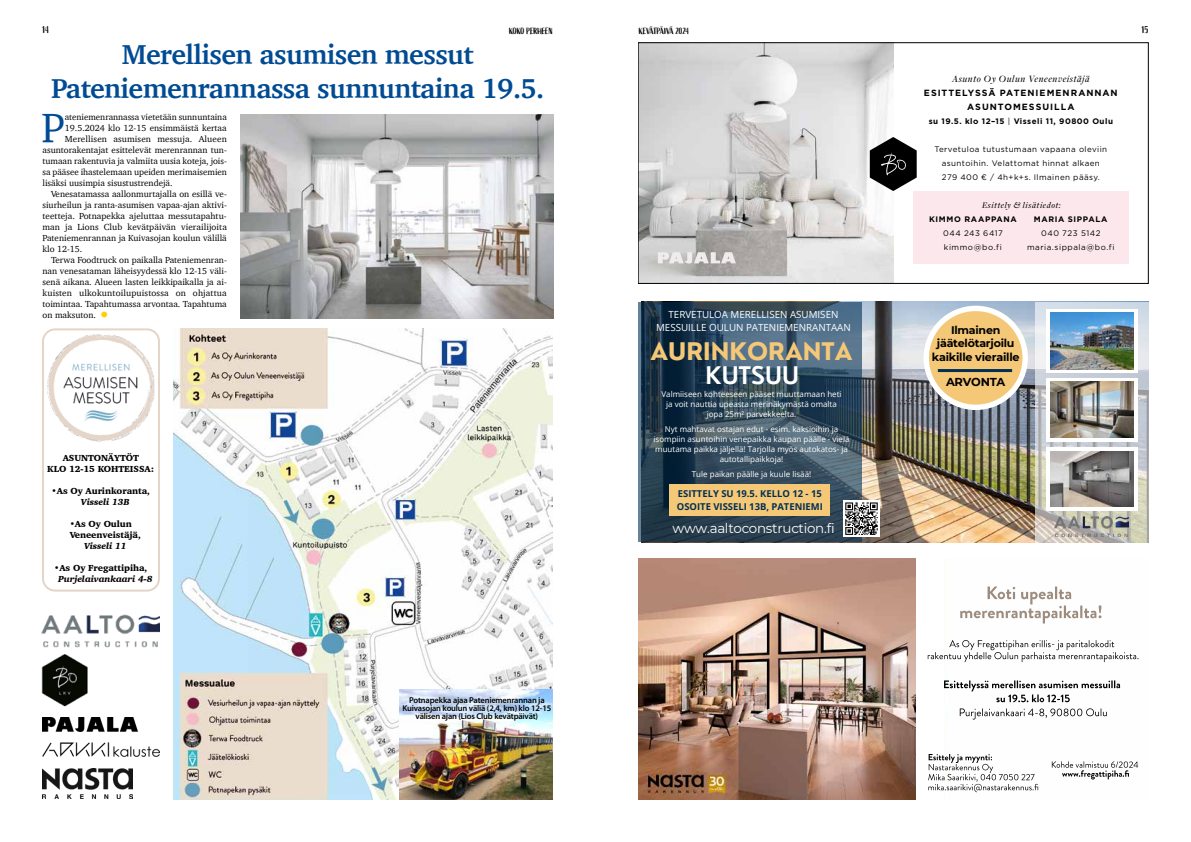
<style>
.page{position:relative;width:1191px;height:842px;background:#fff}
.page>*{position:absolute;margin:0;border:0;box-sizing:border-box;transform-origin:0 0}
.t1{font:41.8px "Charter";color:#004b93}
.t2{font:700 28px/33.6px "Charter";letter-spacing:-.02em;color:#004b93;text-align:center}
.t3{font:700 23.7px "Nourd";color:#f4c877}
.t4{font:600 23.7px "Nourd";color:#fff}
.t5{font:20px "Charter";color:#ffd000}
.t6{font:13.4px "Montserrat";letter-spacing:-.02em;color:#fff}
.t7{font:700 11.5px "Montserrat";letter-spacing:-.02em;color:#000}
.t8{font:700 11.2px "Montserrat";letter-spacing:-.02em;color:#000}
.t9{font:700 11.1px "Montserrat";letter-spacing:-.02em;color:#000}
.t10{font:italic 500 10px "Freight Disp Pro";letter-spacing:.06em;color:#000}
.t11{font:10px "Active";color:#000}
.t12{font:9.8px/13.5px "Open Sans";color:#fff;text-align:center}
.t13{font:700 9.4px/12.7px "Open Sans";color:#012f54}
.t14{font:9px "Charter";color:#000}
.t15{font:900 9px/11px "Charter";letter-spacing:-.01em;color:#000;text-align:center}
.t16{font:700 9px/14px "Gotham";letter-spacing:.11em;color:#000;text-align:center}
.t17{font:italic 900 9px "Charter";letter-spacing:-.01em;color:#000}
.t18{font:9px "Active";letter-spacing:-.02em;color:#000}
.t19{font:italic 500 9px "Freight Disp Pro";letter-spacing:.07em;color:#000}
.t20{font:600 8.5px/8px "Myriad Pro";letter-spacing:-.02em;color:#000;text-align:center}
.t21{font:8px/10px "Open Sans";color:#fff;text-align:center}
.t22{font:8px/14px "Gotham";letter-spacing:.05em;color:#000;text-align:center}
.t23{font:700 8px "Gotham";letter-spacing:.06em;color:#000}
.t24{font:700 8px "Gotham";letter-spacing:.08em;color:#000}
.t25{font:8px/14px "Gotham";letter-spacing:.07em;color:#000}
.s1{font-weight:400}
</style>
<div class="page">
<div style="left:913px;top:191px;width:215px;height:73px;background:#fce7ed"></div>
<img style="left:640px;top:45px;width:253px;height:237px">
<svg style="left:869px;top:137px;width:47px;height:54px"></svg>
<svg style="left:658px;top:252px;width:78px;height:12px"></svg>
<div style="left:638px;top:43px;width:510px;height:241px;border:1px solid #000"></div>
<img style="left:641px;top:302px;width:393px;height:241px">
<svg style="left:1034px;top:302px;width:114px;height:241px;background:#cccecc"></svg>
<img style="left:1054px;top:517px;width:74px;height:19px">
<div style="left:1046px;top:309px;width:91px;height:64px;background:linear-gradient(to right,#fff,#fff)"></div>
<img style="left:1050px;top:313px;width:83px;height:57px">
<div style="left:1046px;top:378px;width:91px;height:64px;background:linear-gradient(to right,#fff,#fff)"></div>
<img style="left:1050px;top:382px;width:83px;height:55px">
<svg style="left:638px;top:302px;width:223px;height:240px;background:#314a5d"></svg>
<div style="left:843px;top:500px;width:37px;height:37px;background:#fff"></div>
<svg style="left:845px;top:502px;width:33px;height:33px"></svg>
<div style="left:1046px;top:447px;width:91px;height:63px;background:#fff"></div>
<img style="left:1050px;top:451px;width:83px;height:56px">
<div style="left:669px;top:484px;width:161px;height:32px;background:#f4c877"></div>
<div style="left:923px;top:306px;width:105px;height:104px;background:#fff;border-radius:52px"></div>
<div style="left:929px;top:311px;width:93px;height:94px;background:#f4c877;border-radius:47px"></div>
<hr style="left:937px;top:369px;width:75px;height:3px;background:#012f54">
<img style="left:638px;top:559px;width:501px;height:241px">
<img style="left:916px;top:559px;width:27px;height:241px">
<img style="left:174px;top:328px;width:379px;height:471px">
<img style="left:400px;top:690px;width:153px;height:109px">
<img style="left:241px;top:115px;width:312px;height:204px">
<img style="left:43px;top:742px;width:116px;height:15px">
<img style="left:41px;top:654px;width:47px;height:53px">
<img style="left:43px;top:718px;width:94px;height:13px">
<img style="left:45px;top:331px;width:112px;height:111px">
<img style="left:43px;top:768px;width:89px;height:31px">
<div style="left:42px;top:328px;width:118px;height:264px;border:2px solid #e5d5c9;border-radius:12px"></div>
<img style="left:41px;top:614px;width:118px;height:34px">
<p class="t11" style="left:43px;top:24px;width:8px">14</p>
<p class="t18" style="left:509px;top:26px;width:45px">KOKO PERHEEN</p>
<p class="t18" style="left:639px;top:26px;width:52px">KEVÄTPÄIVÄ 2024</p>
<p class="t11" style="left:1141px;top:24px;width:8px">15</p>
<h2 class="t2" style="left:51px;top:37px;width:495px">Merellisen asumisen messut<br>Pateniemenrannassa sunnuntaina 19.5.</h2>
<h1 class="t1" style="left:41px;top:91px;width:25px">P</h1>
<p class="t14" style="left:65px;top:109px;width:163px">ateniemenrannassa vietetään sunnuntaina</p>
<p class="t14" style="left:65px;top:120px;width:163px">19.5.2024 klo 12-15 ensimmäistä kertaa</p>
<p class="t14" style="left:65px;top:131px;width:164px">Merellisen asumisen messuja. Alueen</p>
<p class="t14" style="left:43px;top:142px;width:186px">asuntorakentajat esittelevät merenrannan tun-</p>
<p class="t14" style="left:43px;top:153px;width:186px">tumaan rakentuvia ja valmiita uusia koteja, jois-</p>
<p class="t14" style="left:43px;top:164px;width:186px">sa pääsee ihastelemaan upeiden merimaisemien</p>
<p class="t14" style="left:43px;top:175px;width:132px">lisäksi uusimpia sisustustrendejä.</p>
<p class="t14" style="left:51px;top:186px;width:177px">Venesatamassa aallonmurtajalla on esillä ve-</p>
<p class="t14" style="left:43px;top:197px;width:186px">siurheilun ja ranta-asumisen vapaa-ajan aktivi-</p>
<p class="t14" style="left:43px;top:208px;width:186px">teetteja. Potnapekka ajeluttaa messutapahtu-</p>
<p class="t14" style="left:43px;top:219px;width:186px">man ja Lions Club kevätpäivän vierailijoita</p>
<p class="t14" style="left:43px;top:230px;width:186px">Pateniemenrannan ja Kuivasojan koulun välillä</p>
<p class="t14" style="left:43px;top:241px;width:41px">klo 12-15.</p>
<p class="t14" style="left:51px;top:252px;width:177px">Terwa Foodtruck on paikalla Pateniemenran-</p>
<p class="t14" style="left:43px;top:263px;width:186px">nan venesataman läheisyydessä klo 12-15 väli-</p>
<p class="t14" style="left:43px;top:274px;width:186px">senä aikana. Alueen lasten leikkipaikalla ja ai-</p>
<p class="t14" style="left:43px;top:285px;width:186px">kuisten ulkokuntoilupuistossa on ohjattua</p>
<p class="t14" style="left:43px;top:296px;width:186px">toimintaa. Tapahtumassa arvontaa. Tapahtuma</p>
<p class="t14" style="left:43px;top:307px;width:55px">on maksuton.</p>
<h3 class="t5" style="left:98px;top:297px;width:13px">•</h3>
<p class="t15" style="left:47px;top:452px;width:109px">ASUNTONÄYTÖT<br>KLO 12-15 KOHTEISSA:</p>
<p class="t15" style="left:52px;top:485px;width:100px">•As Oy Aurinkoranta,</p>
<p class="t17" style="left:81px;top:496px;width:50px">Visseli 13B</p>
<p class="t15" style="left:70px;top:518px;width:73px;text-align:left">•As Oy Oulun<br>Veneenveistäjä,</p>
<p class="t17" style="left:84px;top:540px;width:44px">Visseli 11</p>
<p class="t15" style="left:54px;top:562px;width:95px">•As Oy Fregattipiha,</p>
<p class="t17" style="left:58px;top:573px;width:96px">Purjelaivankaari 4-8</p>
<p class="t20" style="left:402px;top:695px;width:150px">Potnapekka ajaa Pateniemenrannan ja<br>Kuivasojan koulun väliä (2,4, km) klo 12-15 välisen ajan (Lios Club kevätpäivät)</p>
<p class="t12" style="left:656px;top:307px;width:196px">TERVETULOA MERELLISEN ASUMISEN<br>MESSUILLE OULUN PATENIEMENRANTAAN</p>
<h3 class="t3" style="left:650px;top:337px;width:203px">AURINKORANTA</h3>
<h3 class="t4" style="left:705px;top:361px;width:95px">KUTSUU</h3>
<p class="t21" style="left:661px;top:389px;width:181px">Valmiiseen kohteeseen pääset muuttamaan heti ja voit nauttia upeasta merinäkymästä omalta jopa 25m² parvekkeelta.</p>
<p class="t21" style="left:653px;top:424px;width:197px">Nyt mahtavat ostajan edut - esim. kaksioihin ja isompiin asuntoihin venepaikka kaupan päälle - vielä muutama paikka jäljellä! Tarjolla myös autokatos- ja autotallipaikkoja!</p>
<p class="t21" style="left:692px;top:469px;width:121px">Tule paikan päälle ja kuule lisää!</p>
<p class="t13" style="left:677px;top:487px;width:147px">ESITTELY SU 19.5. KELLO 12 - 15<br>OSOITE VISSELI 13B, PATENIEMI</p>
<h3 class="t6" style="left:672px;top:519px;width:164px">www.aaltoconstruction.fi</h3>
<p class="t10" style="left:952px;top:73px;width:139px">Asunto Oy Oulun Veneenveistäjä</p>
<p class="t16" style="left:924px;top:86px;width:195px">ESITTELYSSÄ PATENIEMENRANNAN<br>ASUNTOMESSUILLA</p>
<p class="t23" style="left:928px;top:116px;width:186px">su 19.5. klo 12–15 <span class="s1">|</span> Visseli 11, 90800 Oulu</p>
<p class="t22" style="left:934px;top:142px;width:174px">Tervetuloa tutustumaan vapaana oleviin asuntoihin. Velattomat hinnat alkaen<br>279 400 € / 4h+k+s. Ilmainen pääsy.</p>
<p class="t24" style="left:929px;top:214px;width:89px">KIMMO RAAPPANA</p>
<p class="t25" style="left:943px;top:226px;width:61px">044 243 6417 kimmo@bo.fi</p>
<p class="t19" style="left:982px;top:199px;width:80px">Esittely &amp; lisätiedot:</p>
<p class="t24" style="left:1034px;top:214px;width:75px">MARIA SIPPALA</p>
<p class="t22" style="left:1027px;top:226px;width:89px">040 723 5142 maria.sippala@bo.fi</p>
<p class="t9" style="left:951px;top:322px;width:51px">Ilmainen</p>
<p class="t8" style="left:932px;top:349px;width:89px">kaikille vieraille</p>
<p class="t9" style="left:937px;top:335px;width:79px">jäätelötarjoilu</p>
<p class="t7" style="left:946px;top:374px;width:61px">ARVONTA</p>
</div>
